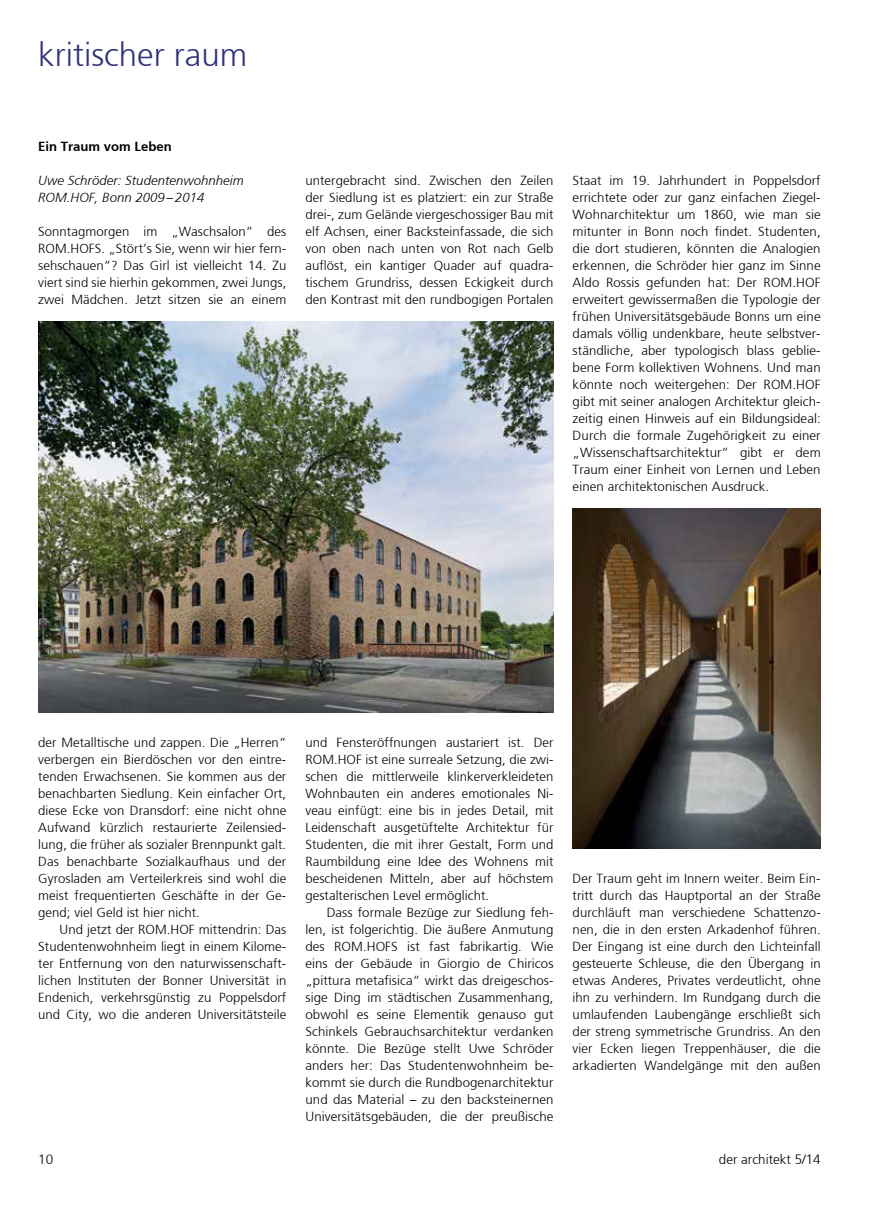
<style>
.page{position:relative;width:893px;height:1221px;background:#fff}
.page>*{position:absolute;margin:0;border:0;box-sizing:border-box;transform-origin:0 0}
.t1{font:300 33px "BDA Frutiger";color:#32327b}
.t2{font:300 13.5px "BDA Frutiger";color:#000}
.t3{font:300 13.2px/17px "BDA Frutiger";letter-spacing:.005em;color:#000;text-align:justify}
.t4{font:italic 300 13.2px/17px "BDA Frutiger";letter-spacing:.005em;color:#000}
.t5{font:700 13.2px "BDA Frutiger";color:#000}
.s1{font-style:normal}
</style>
<div class="page">
<img style="left:38px;top:321px;width:515px;height:391px">
<img style="left:573px;top:508px;width:248px;height:340px">
<h1 class="t1" style="left:38px;top:36px;width:210px">kritischer raum</h1>
<p class="t5" style="left:38px;top:139px;width:135px">Ein Traum vom Leben</p>
<p class="t4" style="left:38px;top:172px;width:207px">Uwe Schröder: Studentenwohnheim<br>ROM.HOF, Bonn 2009<span class="s1">–</span>2014</p>
<p class="t3" style="left:38px;top:223px;width:250px">Sonntagmorgen im „Waschsalon“ des ROM.HOFS. „Stört’s Sie, wenn wir hier fern&shy;sehschauen“? Das Girl ist vielleicht 14. Zu viert sind sie hierhin gekommen, zwei Jungs, zwei Mädchen. Jetzt sitzen sie an einem</p>
<p class="t3" style="left:305px;top:172px;width:250px">untergebracht sind. Zwischen den Zeilen der Siedlung ist es platziert: ein zur Straße drei-, zum Gelände viergeschossiger Bau mit elf Achsen, einer Backsteinfassade, die sich von oben nach unten von Rot nach Gelb auflöst, ein kantiger Quader auf quadra&shy;tischem Grundriss, dessen Eckigkeit durch den Kontrast mit den rundbogigen Portalen</p>
<p class="t3" style="left:573px;top:172px;width:250px">Staat im 19. Jahrhundert in Poppelsdorf errichtete oder zur ganz einfachen Ziegel-Wohnarchitektur um 1860, wie man sie mitunter in Bonn noch findet. Studenten, die dort studieren, könnten die Analogien erkennen, die Schröder hier ganz im Sinne Aldo Rossis gefunden hat: Der ROM.HOF erweitert gewissermaßen die Typologie der frühen Universitätsgebäude Bonns um eine damals völlig undenkbare, heute selbstver&shy;ständliche, aber typologisch blass geblie&shy;bene Form kollektiven Wohnens. Und man könnte noch weitergehen: Der ROM.HOF gibt mit seiner analogen Architektur gleich&shy;zeitig einen Hinweis auf ein Bildungsideal:<br>Durch die formale Zugehörigkeit zu einer „Wissenschaftsarchitektur“ gibt er dem Traum einer Einheit von Lernen und Leben einen architektonischen Ausdruck.</p>
<p class="t3" style="left:38px;top:733px;width:250px">der Metalltische und zappen. Die „Herren“ verbergen ein Bierdöschen vor den eintre&shy;tenden Erwachsenen. Sie kommen aus der benachbarten Siedlung. Kein einfacher Ort, diese Ecke von Dransdorf: eine nicht ohne Aufwand kürzlich restaurierte Zeilensied&shy;lung, die früher als sozialer Brennpunkt galt.<br>Das benachbarte Sozialkaufhaus und der Gyrosladen am Verteilerkreis sind wohl die meist frequentierten Geschäfte in der Ge&shy;gend; viel Geld ist hier nicht.</p>
<p class="t3" style="left:38px;top:921px;width:250px;text-indent:21px">Und jetzt der ROM.HOF mittendrin: Das Studentenwohnheim liegt in einem Kilome&shy;ter Entfernung von den naturwissenschaft&shy;lichen Instituten der Bonner Universität in Endenich, verkehrsgünstig zu Poppelsdorf und City, wo die anderen Universitätsteile</p>
<p class="t3" style="left:305px;top:733px;width:250px">und Fensteröffnungen austariert ist. Der ROM.HOF ist eine surreale Setzung, die zwi&shy;schen die mittlerweile klinkerverkleideten Wohnbauten ein anderes emotionales Ni&shy;veau einfügt: eine bis in jedes Detail, mit Leidenschaft ausgetüftelte Architektur für Studenten, die mit ihrer Gestalt, Form und Raumbildung eine Idee des Wohnens mit bescheidenen Mitteln, aber auf höchstem gestalterischen Level ermöglicht.</p>
<p class="t3" style="left:305px;top:903px;width:250px;text-indent:21px">Dass formale Bezüge zur Siedlung feh&shy;len, ist folgerichtig. Die äußere Anmutung des ROM.HOFS ist fast fabrikartig. Wie eins der Gebäude in Giorgio de Chiricos „pittura metafisica“ wirkt das dreigeschos&shy;sige Ding im städtischen Zusammenhang, obwohl es seine Elementik genauso gut Schinkels Gebrauchsarchitektur verdanken könnte. Die Bezüge stellt Uwe Schröder anders her: Das Studentenwohnheim be&shy;kommt sie durch die Rundbogenarchitektur und das Material – zu den backsteinernen Universitätsgebäuden, die der preußische</p>
<p class="t3" style="left:573px;top:869px;width:250px">Der Traum geht im Innern weiter. Beim Ein&shy;tritt durch das Hauptportal an der Straße durchläuft man verschiedene Schattenzo&shy;nen, die in den ersten Arkadenhof führen.<br>Der Eingang ist eine durch den Lichteinfall gesteuerte Schleuse, die den Übergang in etwas Anderes, Privates verdeutlicht, ohne ihn zu verhindern. Im Rundgang durch die umlaufenden Laubengänge erschließt sich der streng symmetrische Grundriss. An den vier Ecken liegen Treppenhäuser, die die arkadierten Wandelgänge mit den außen</p>
<p class="t2" style="left:38px;top:1151px;width:17px">10</p>
<p class="t2" style="left:719px;top:1151px;width:103px">der architekt 5/14</p>
</div>
